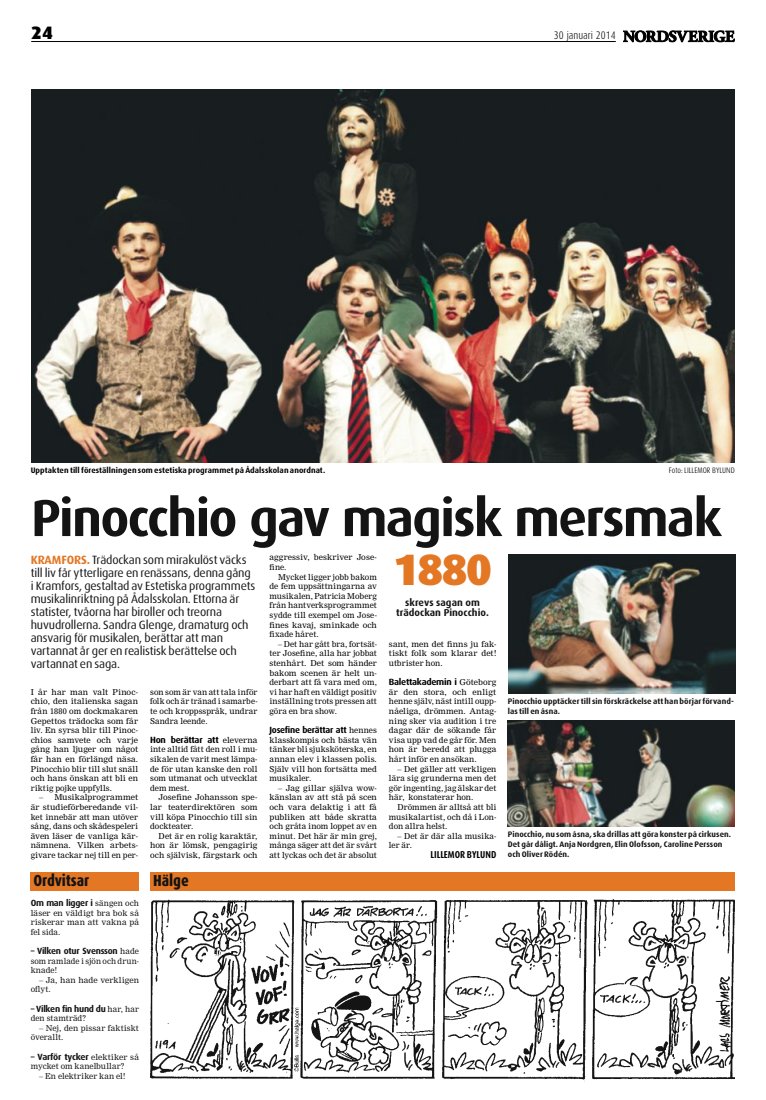
<style>
.page{position:relative;width:766px;height:1100px;background:#fff}
.page>*{position:absolute;margin:0;border:0;box-sizing:border-box;transform-origin:0 0}
.t1{font:700 52px "Dax";letter-spacing:-.03em;color:#141414}
.t2{font:900 44px "Dax";color:#e37724}
.t3{font:900 18px "Dax";color:#000}
.t4{font:800 16px "Dax Condensed";letter-spacing:-.005em;color:#141414}
.t5{font:12px/13px "Dax";letter-spacing:-.015em;color:#141414}
.t6{font:300 11px "Dax Condensed";color:#141414}
.t7{font:700 10px/10.2px "Dax";color:#141414;text-align:center}
.t8{font:700 10px "Dax Condensed";color:#000}
.t9{font:700 9px "Dax";letter-spacing:-.03em;color:#141414}
.t10{font:700 9px "Dax";letter-spacing:-.03em;color:#000}
.t11{font:8px/9.6px "Nimrod";letter-spacing:.01em;color:#000;text-align:justify}
.t12{font:700 8px/10px "Dax";letter-spacing:.005em;color:#141414}
.t13{font:8px/9.6px "Nimrod";letter-spacing:.005em;color:#141414}
.t14{font:700 8px "Dax";letter-spacing:.005em;color:#000}
.t15{font:300 8px "Dax Condensed";color:#000}
.s1{font-weight:700;color:#e37724}
.s2{font-family:"Nimrod";font-weight:400;font-size:8px}
</style>
<div class="page">
<hr style="left:31px;top:41px;width:584px;height:1px;background:#000">
<svg style="left:623px;top:31px;width:111px;height:11px"></svg>
<img style="left:150px;top:899px;width:584px;height:183px">
<div style="left:150px;top:872px;width:584px;height:18px;background:#e37724"></div>
<div style="left:31px;top:872px;width:108px;height:18px;background:#e37724"></div>
<img style="left:31px;top:90px;width:703px;height:372px">
<img style="left:507px;top:720px;width:227px;height:106px">
<img style="left:508px;top:554px;width:227px;height:139px">
<h3 class="t3" style="left:31px;top:23px;width:23px">24</h3>
<h3 class="t6" style="left:553px;top:29px;width:63px">30 januari 2014</h3>
<p class="t14" style="left:31px;top:466px;width:296px">Upptakten till föreställningen som estetiska programmet på Ådalsskolan anordnat.</p>
<p class="t15" style="left:668px;top:466px;width:67px">Foto: LILLEMOR BYLUND</p>
<h1 class="t1" style="left:31px;top:489px;width:692px">Pinocchio gav magisk mersmak</h1>
<p class="t5" style="left:31px;top:553px;width:226px"><span class="s1">KRAMFORS.</span> Trädockan som mirakulöst väcks till liv får ytterligare en renässans, denna gång i Kramfors, gestaltad av Estetiska programmets musikalinriktning på Ådalsskolan. Ettorna är statister, tvåorna har biroller och treorna huvudrollerna. Sandra Glenge, dramaturg och ansvarig för musikalen, berättar att man vartannat år ger en realistisk berättelse och vartannat en saga.</p>
<p class="t11" style="left:31px;top:687px;width:109px">I år har man valt Pinoc&shy;chio, den italienska sagan från 1880 om dockmakaren Gepettos trädocka som får liv. En syrsa blir till Pinoc&shy;chios samvete och varje gång han ljuger om något får han en förlängd näsa.<br>Pinocchio blir till slut snäll och hans önskan att bli en riktig pojke uppfylls.</p>
<p class="t11" style="left:31px;top:793px;width:109px;text-indent:9px">– Musikalprogrammet är studieförberedande vil&shy;ket innebär att man utöver sång, dans och skådespeleri även läser de vanliga kär&shy;nämnena. Vilken arbets&shy;givare tackar nej till en per-</p>
<h3 class="t4" style="left:34px;top:872px;width:57px">Ordvitsar</h3>
<p class="t9" style="left:31px;top:898px;width:110px">Om man ligger i <span class="s2">sängen och</span></p>
<p class="t13" style="left:31px;top:908px;width:110px;text-align:justify">läser en väldigt bra bok så riskerar man att vakna på fel sida.</p>
<p class="t9" style="left:31px;top:946px;width:110px">– Vilken otur Svensson <span class="s2">hade</span></p>
<p class="t13" style="left:31px;top:956px;width:110px">som ramlade i sjön och drun&shy;knade!</p>
<p class="t13" style="left:31px;top:975px;width:110px;text-indent:9px">– Ja, han hade verkligen oflyt.</p>
<p class="t9" style="left:31px;top:1003px;width:110px">– Vilken fin hund du <span class="s2">har, har</span></p>
<p class="t13" style="left:31px;top:1013px;width:57px">den stamträd?</p>
<p class="t13" style="left:31px;top:1023px;width:110px;text-indent:9px">– Nej, den pissar faktiskt överallt.</p>
<p class="t9" style="left:31px;top:1051px;width:110px">– Varför tycker <span class="s2">elektiker så</span></p>
<p class="t13" style="left:31px;top:1061px;width:95px">mycket om kanelbullar?</p>
<p class="t13" style="left:39px;top:1071px;width:88px">– En elektriker kan el!</p>
<p class="t11" style="left:150px;top:687px;width:109px">son som är van att tala inför folk och är tränad i samarbe&shy;te och kroppsspråk, undrar Sandra leende.</p>
<p class="t10" style="left:150px;top:734px;width:109px">Hon berättar att <span class="s2">eleverna</span></p>
<p class="t11" style="left:150px;top:745px;width:109px">inte alltid fått den roll i mu&shy;sikalen de varit mest lämpa&shy;de för utan kanske den roll som utmanat och utvecklat dem mest.</p>
<p class="t11" style="left:150px;top:793px;width:109px;text-indent:8px">Josefine Johansson spe&shy;lar teaterdirektören som vill köpa Pinocchio till sin dockteater.</p>
<p class="t11" style="left:150px;top:831px;width:109px;text-indent:8px">Det är en rolig karaktär, hon är lömsk, pengagirig och självisk, färgstark och</p>
<h3 class="t4" style="left:153px;top:872px;width:37px">Hälge</h3>
<p class="t11" style="left:269px;top:553px;width:109px">aggressiv, beskriver Jose&shy;fine.</p>
<p class="t11" style="left:269px;top:572px;width:109px;text-indent:8px">Mycket ligger jobb bakom de fem uppsättningarna av musikalen, Patricia Moberg från hantverksprogrammet sydde till exempel om Jose&shy;fines kavaj, sminkade och fixade håret.</p>
<p class="t11" style="left:269px;top:639px;width:109px;text-indent:8px">– Det har gått bra, fortsät&shy;ter Josefine, alla har jobbat stenhårt. Det som händer bakom scenen är helt un&shy;derbart att få vara med om, vi har haft en väldigt positiv inställning trots pressen att göra en bra show.</p>
<p class="t10" style="left:269px;top:725px;width:109px">Josefine berättar att <span class="s2">hennes</span></p>
<p class="t11" style="left:269px;top:735px;width:109px">klasskompis och bästa vän tänker bli sjuksköterska, en annan elev i klassen polis.<br>Själv vill hon fortsätta med musikaler.</p>
<p class="t11" style="left:269px;top:783px;width:109px;text-indent:8px">– Jag gillar själva wow&shy;känslan av att stå på scen och vara delaktig i att få publiken att både skratta och gråta inom loppet av en minut. Det här är min grej, många säger att det är svårt att lyckas och det är absolut</p>
<h2 class="t2" style="left:393px;top:544px;width:101px">1880</h2>
<p class="t7" style="left:396px;top:597px;width:94px">skrevs sagan om trädockan Pinocchio.</p>
<p class="t11" style="left:389px;top:639px;width:109px">sant, men det finns ju fak&shy;tiskt folk som klarar det! utbrister hon.</p>
<p class="t10" style="left:389px;top:677px;width:109px">Balettakademin i <span class="s2">Göteborg</span></p>
<p class="t11" style="left:389px;top:687px;width:109px">är den stora, och enligt henne själv, näst intill oupp&shy;nåeliga, drömmen. Antag&shy;ning sker via audition i tre dagar där de sökande får visa upp vad de går för. Men hon är beredd att plugga hårt inför en ansökan.</p>
<p class="t11" style="left:389px;top:764px;width:109px;text-indent:9px">– Det gäller att verkligen lära sig grunderna men det gör ingenting, jag älskar det här, konstaterar hon.</p>
<p class="t11" style="left:389px;top:802px;width:109px;text-indent:9px">Drömmen är alltså att bli musikalartist, och då i Lon&shy;don allra helst.</p>
<p class="t11" style="left:389px;top:831px;width:109px;text-indent:9px">– Det är där alla musika&shy;ler är.</p>
<p class="t8" style="left:430px;top:849px;width:67px">LILLEMOR BYLUND</p>
<p class="t12" style="left:507px;top:696px;width:227px">Pinocchio upptäcker till sin förskräckelse att han börjar förvand&shy;las till en åsna.</p>
<p class="t12" style="left:507px;top:829px;width:225px">Pinocchio, nu som åsna, ska drillas att göra konster på cirkusen.<br>Det går dåligt. Anja Nordgren, Elin Olofsson, Caroline Persson och Oliver Rödén.</p>
</div>
